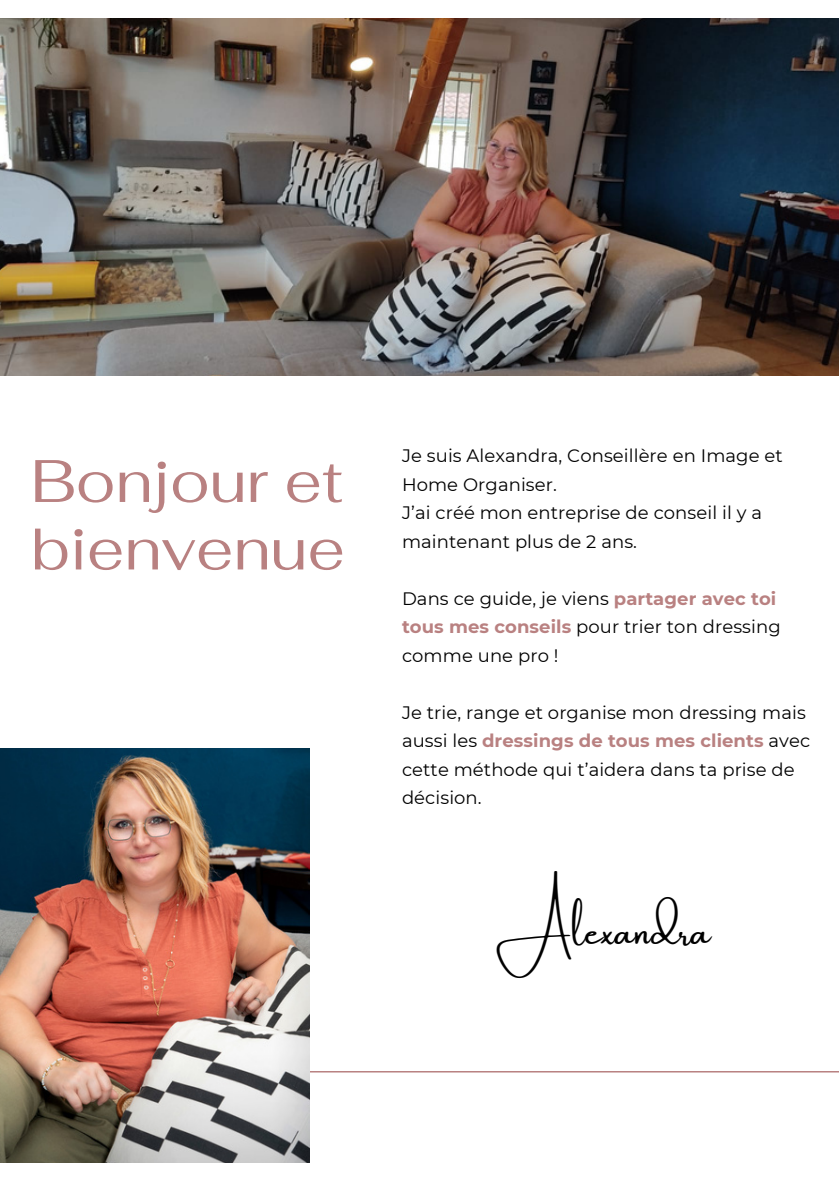
<style>
.page{position:relative;width:839px;height:1191px;background:#fff}
.page>*{position:absolute;margin:0;border:0;box-sizing:border-box;transform-origin:0 0}
.t1{font:59.8px/67.6px "Fahkwang";color:#b98181}
.t2{font:37.4px "Amsterdam One";letter-spacing:.005em;color:#000}
.t3{font:18px/28.4px "Montserrat";letter-spacing:.005em;color:#000}
.s1{font-weight:700;color:#b98181}
</style>
<div class="page">
<hr style="left:0;top:1071px;width:838px;height:2px;background:#b98181">
<img style="left:0;top:748px;width:309px;height:414px">
<img style="left:0;top:18px;width:838px;height:357px">
<p class="t1" style="left:31px;top:447px;width:316px">Bonjour et bienvenue</p>
<p class="t3" style="left:402px;top:442px;width:382px">Je suis Alexandra, Conseillère en Image et<br>Home Organiser.</p>
<p class="t3" style="left:402px;top:499px;width:361px">J’ai créé mon entreprise de conseil il y a maintenant plus de 2 ans.</p>
<p class="t3" style="left:402px;top:584px;width:380px">Dans ce guide, je viens <span class="s1">partager avec toi tous mes conseils</span> pour trier ton dressing comme une pro !</p>
<p class="t3" style="left:402px;top:698px;width:410px">Je trie, range et organise mon dressing mais aussi les <span class="s1">dressings de tous mes clients</span> avec cette méthode qui t’aidera dans ta prise de décision.</p>
<p class="t2" style="left:497px;top:911px;width:215px">Alexandra</p>
</div>
